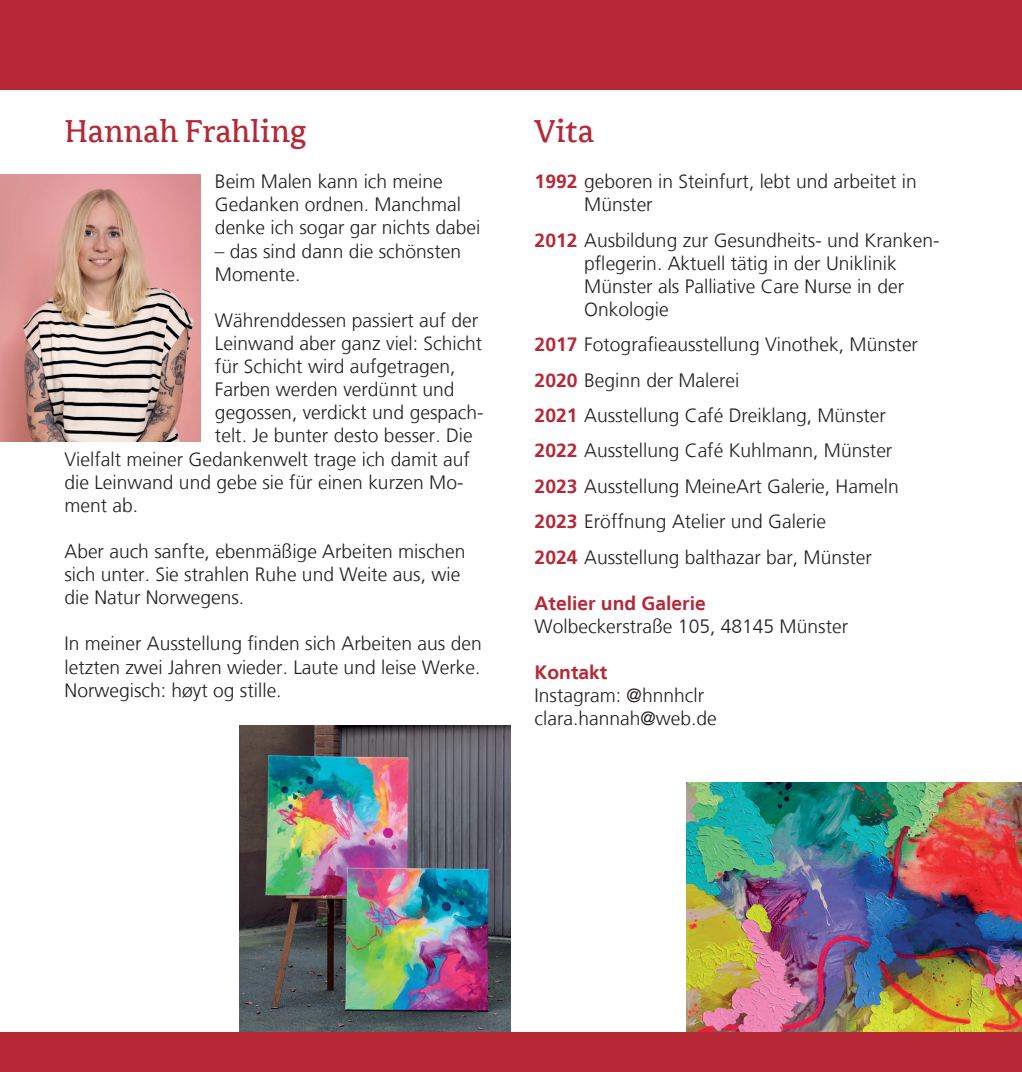
<style>
.page{position:relative;width:1022px;height:1072px;background:#fff}
.page>*{position:absolute;margin:0;border:0;box-sizing:border-box;transform-origin:0 0}
.t1{font:35px "Avance Offc";color:#b72837}
.t2{font:300 19.25px/23.1px "Frutiger LT";color:#231f20}
.t3{font:700 19.25px "Frutiger LT";color:#b72837}
.s1{font-weight:700;color:#b72837}
</style>
<div class="page">
<img style="left:239px;top:725px;width:272px;height:307px">
<img style="left:0;top:175px;width:200px;height:266px">
<div style="left:0;top:0;width:1022px;height:89px;background:#b72837"></div>
<img style="left:686px;top:782px;width:336px;height:250px">
<div style="left:0;top:1032px;width:1022px;height:39px;background:#b72837"></div>
<p class="t1" style="left:64px;top:113px;width:243px">Hannah Frahling</p>
<p class="t2" style="left:215px;top:170px;width:267px">Beim Malen kann ich meine<br>Gedanken ordnen. Manchmal denke ich sogar gar nichts dabei</p>
<p class="t2" style="left:215px;top:240px;width:248px">– das sind dann die schönsten<br>Momente.</p>
<p class="t2" style="left:215px;top:309px;width:265px">Währenddessen passiert auf der</p>
<p class="t2" style="left:215px;top:332px;width:269px">Leinwand aber ganz viel: Schicht</p>
<p class="t2" style="left:215px;top:355px;width:242px">für Schicht wird aufgetragen,</p>
<p class="t2" style="left:215px;top:378px;width:241px">Farben werden verdünnt und</p>
<p class="t2" style="left:215px;top:401px;width:270px">gegossen, verdickt und gespach-</p>
<p class="t2" style="left:215px;top:424px;width:259px">telt. Je bunter desto besser. Die</p>
<p class="t2" style="left:64px;top:447px;width:407px">Vielfalt meiner Gedankenwelt trage ich damit auf</p>
<p class="t2" style="left:64px;top:471px;width:401px">die Leinwand und gebe sie für einen kurzen Mo-</p>
<p class="t2" style="left:64px;top:494px;width:75px">ment ab.</p>
<p class="t2" style="left:64px;top:540px;width:403px">Aber auch sanfte, ebenmäßige Arbeiten mischen sich unter. Sie strahlen Ruhe und Weite aus, wie die Natur Norwegens.</p>
<p class="t2" style="left:64px;top:632px;width:419px">In meiner Ausstellung finden sich Arbeiten aus den letzten zwei Jahren wieder. Laute und leise Werke.</p>
<p class="t2" style="left:64px;top:678px;width:219px">Norwegisch: høyt og stille.</p>
<p class="t1" style="left:535px;top:113px;width:61px">Vita</p>
<p class="t2" style="left:535px;top:170px;width:384px"><span class="s1">1992</span> geboren in Steinfurt, lebt und arbeitet in</p>
<p class="t2" style="left:584px;top:193px;width:70px">Münster</p>
<p class="t2" style="left:535px;top:229px;width:406px"><span class="s1">2012</span> Ausbildung zur Gesundheits- und Kranken-</p>
<p class="t2" style="left:584px;top:252px;width:314px">pflegerin. Aktuell tätig in der Uniklinik</p>
<p class="t2" style="left:584px;top:275px;width:321px">Münster als Palliative Care Nurse in der</p>
<p class="t2" style="left:584px;top:298px;width:86px">Onkologie</p>
<p class="t2" style="left:535px;top:333px;width:385px"><span class="s1">2017</span> Fotografieausstellung Vinothek, Münster</p>
<p class="t2" style="left:535px;top:369px;width:206px"><span class="s1">2020</span> Beginn der Malerei</p>
<p class="t2" style="left:535px;top:404px;width:353px"><span class="s1">2021</span> Ausstellung Café Dreiklang, Münster</p>
<p class="t2" style="left:535px;top:439px;width:359px"><span class="s1">2022</span> Ausstellung Café Kuhlmann, Münster</p>
<p class="t2" style="left:535px;top:475px;width:366px"><span class="s1">2023</span> Ausstellung MeineArt Galerie, Hameln</p>
<p class="t2" style="left:535px;top:510px;width:293px"><span class="s1">2023</span> Eröffnung Atelier und Galerie</p>
<p class="t2" style="left:535px;top:545px;width:339px"><span class="s1">2024</span> Ausstellung balthazar bar, Münster</p>
<p class="t3" style="left:535px;top:592px;width:173px">Atelier und Galerie</p>
<p class="t2" style="left:535px;top:615px;width:315px">Wolbeckerstraße 105, 48145 Münster</p>
<p class="t3" style="left:535px;top:661px;width:74px">Kontakt</p>
<p class="t2" style="left:535px;top:684px;width:171px">Instagram: @hnnhclr</p>
<p class="t2" style="left:535px;top:707px;width:184px">clara.hannah@web.de</p>
</div>
